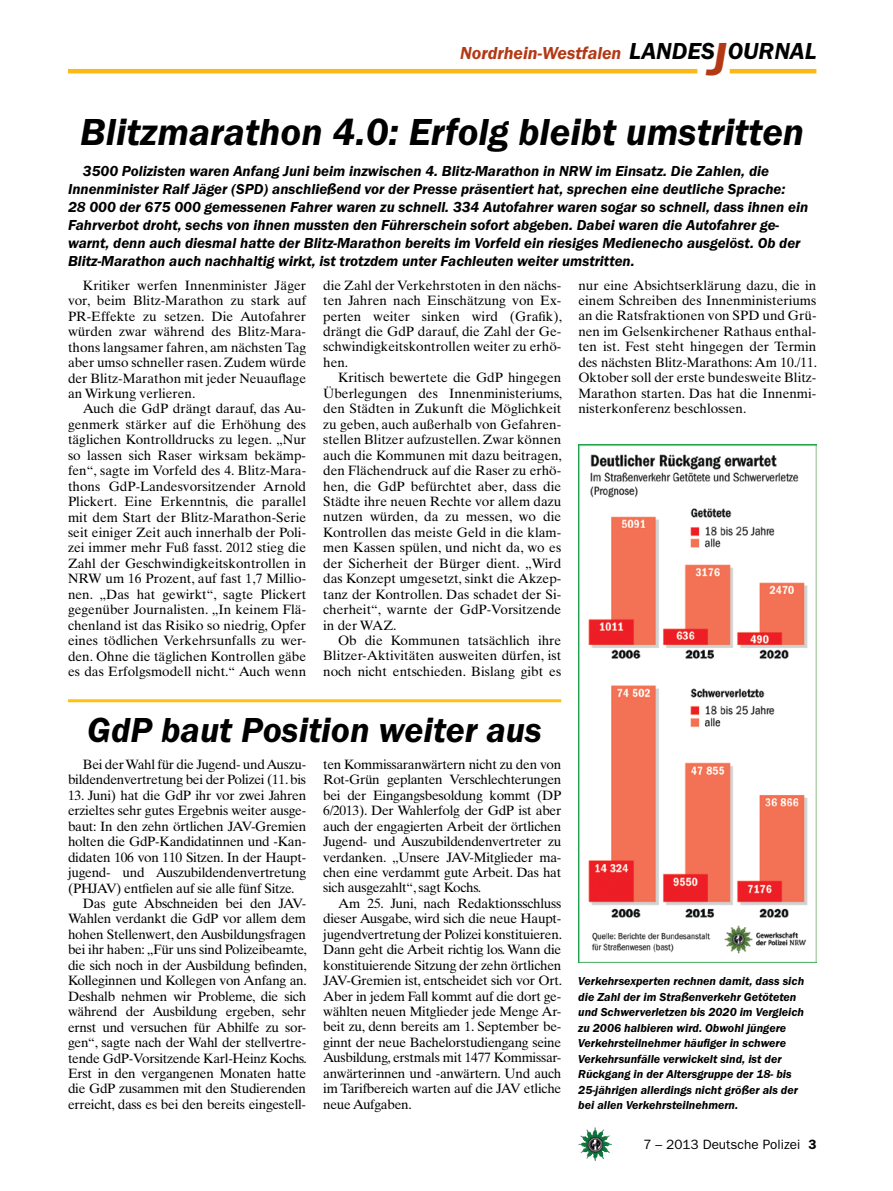
<style>
.page{position:relative;width:893px;height:1191px;background:#fff}
.page>*{position:absolute;margin:0;border:0;box-sizing:border-box;transform-origin:0 0}
.t1{font:italic 600 39px "Franklin Gothic Itc T";color:#000}
.t2{font:italic 600 36px "Franklin Gothic Itc T";color:#000}
.t3{font:italic 600 24px "Franklin Gothic Itc T";color:#000}
.t4{font:italic 600 18px "Franklin Gothic Itc T";color:#b33916}
.t5{font:italic 600 15px/18px "Franklin Gothic Itc T";color:#000}
.t6{font:13.5px/15.5px "Times Ten";letter-spacing:-.02em;color:#000;text-align:justify}
.t7{font:13.5px "Franklin Gothic";color:#000}
.t8{font:italic 600 12px/15.5px "Franklin Gothic Itc T";color:#000}
.s1{font-size:48px;color:#b33916}
.s2{font-weight:600}
</style>
<div class="page">
<img style="left:578px;top:1127px;width:17px;height:25px">
<hr style="left:730px;top:69px;width:86px;height:4px;background:#fdb913">
<hr style="left:68px;top:69px;width:629px;height:4px;background:#fdb913">
<img style="left:578px;top:444px;width:238px;height:519px">
<hr style="left:68px;top:699px;width:493px;height:3px;background:#ffc20e">
<h3 class="t4" style="left:460px;top:42px;width:163px">Nordrhein-Westfalen</h3>
<h3 class="t3" style="left:629px;top:37px;width:189px">LANDES<span class="s1">J</span>OURNAL</h3>
<h1 class="t1" style="left:80px;top:109px;width:725px">Blitzmarathon 4.0: Erfolg bleibt umstritten</h1>
<p class="t5" style="left:68px;top:162px;width:742px;text-indent:15px">3500 Polizisten waren Anfang Juni beim inzwischen 4. Blitz-Marathon in NRW im Einsatz. Die Zahlen, die Innenminister Ralf Jäger (SPD) anschließend vor der Presse präsentiert hat, sprechen eine deutliche Sprache:<br>28 000 der 675 000 gemessenen Fahrer waren zu schnell. 334 Autofahrer waren sogar so schnell, dass ihnen ein Fahrverbot droht, sechs von ihnen mussten den Führerschein sofort abgeben. Dabei waren die Autofahrer ge&shy;warnt, denn auch diesmal hatte der Blitz-Marathon bereits im Vorfeld ein riesiges Medienecho ausgelöst. Ob der Blitz-Marathon auch nachhaltig wirkt, ist trotzdem unter Fachleuten weiter umstritten.</p>
<p class="t6" style="left:68px;top:277px;width:240px;text-indent:15px">Kritiker werfen Innenminister Jäger vor, beim Blitz-Marathon zu stark auf PR-Effekte zu setzen. Die Autofahrer würden zwar während des Blitz-Mara&shy;thons langsamer fahren, am nächsten Tag aber umso schneller rasen. Zudem würde der Blitz-Marathon mit jeder Neuauflage an Wirkung verlieren.</p>
<p class="t6" style="left:68px;top:401px;width:240px;text-indent:15px">Auch die GdP drängt darauf, das Au&shy;genmerk stärker auf die Erhöhung des täglichen Kontrolldrucks zu legen. „Nur so lassen sich Raser wirksam bekämp&shy;fen“, sagte im Vorfeld des 4. Blitz-Mara&shy;thons GdP-Landesvorsitzender Arnold Plickert. Eine Erkenntnis, die parallel mit dem Start der Blitz-Marathon-Serie seit einiger Zeit auch innerhalb der Poli&shy;zei immer mehr Fuß fasst. 2012 stieg die Zahl der Geschwindigkeitskontrollen in NRW um 16 Prozent, auf fast 1,7 Millio&shy;nen. „Das hat gewirkt“, sagte Plickert gegenüber Journalisten. „In keinem Flä&shy;chenland ist das Risiko so niedrig, Opfer eines tödlichen Verkehrsunfalls zu wer&shy;den. Ohne die täglichen Kontrollen gäbe es das Erfolgsmodell nicht.“ Auch wenn</p>
<p class="t6" style="left:578px;top:277px;width:240px">nur eine Absichtserklärung dazu, die in einem Schreiben des Innenministeriums an die Ratsfraktionen von SPD und Grü&shy;nen im Gelsenkirchener Rathaus enthal&shy;ten ist. Fest steht hingegen der Termin des nächsten Blitz-Marathons: Am 10./11.<br>Oktober soll der erste bundesweite Blitz-Marathon starten. Das hat die Innenmi&shy;nisterkonferenz beschlossen.</p>
<p class="t6" style="left:323px;top:277px;width:240px">die Zahl der Verkehrstoten in den nächs&shy;ten Jahren nach Einschätzung von Ex&shy;perten weiter sinken wird (Grafik), drängt die GdP darauf, die Zahl der Ge&shy;schwindigkeitskontrollen weiter zu erhö&shy;hen.</p>
<p class="t6" style="left:323px;top:370px;width:240px;text-indent:15px">Kritisch bewertete die GdP hingegen Überlegungen des Innenministeriums, den Städten in Zukunft die Möglichkeit zu geben, auch außerhalb von Gefahren&shy;stellen Blitzer aufzustellen. Zwar können auch die Kommunen mit dazu beitragen, den Flächendruck auf die Raser zu erhö&shy;hen, die GdP befürchtet aber, dass die Städte ihre neuen Rechte vor allem dazu nutzen würden, da zu messen, wo die Kontrollen das meiste Geld in die klam&shy;men Kassen spülen, und nicht da, wo es der Sicherheit der Bürger dient. „Wird das Konzept umgesetzt, sinkt die Akzep&shy;tanz der Kontrollen. Das schadet der Si&shy;cherheit“, warnte der GdP-Vorsitzende in der WAZ.</p>
<p class="t6" style="left:323px;top:632px;width:240px;text-indent:15px">Ob die Kommunen tatsächlich ihre Blitzer-Aktivitäten ausweiten dürfen, ist noch nicht entschieden. Bislang gibt es</p>
<h2 class="t2" style="left:87px;top:709px;width:456px">GdP baut Position weiter aus</h2>
<p class="t6" style="left:68px;top:756px;width:240px;text-align:right">Bei der Wahl für die Jugend- und Auszu&shy;bildendenvertretung bei der Polizei (11. bis</p>
<p class="t6" style="left:68px;top:787px;width:240px">13. Juni) hat die GdP ihr vor zwei Jahren</p>
<p class="t6" style="left:68px;top:803px;width:240px">erzieltes sehr gutes Ergebnis weiter ausge-</p>
<p class="t6" style="left:68px;top:818px;width:240px">baut: In den zehn örtlichen JAV-Gremien</p>
<p class="t6" style="left:68px;top:833px;width:240px">holten die GdP-Kandidatinnen und -Kan-</p>
<p class="t6" style="left:68px;top:849px;width:240px">didaten 106 von 110 Sitzen. In der Haupt-</p>
<p class="t6" style="left:68px;top:864px;width:240px">jugend- und Auszubildendenvertretung</p>
<p class="t6" style="left:68px;top:880px;width:228px">(PHJAV) entfielen auf sie alle fünf Sitze.</p>
<p class="t6" style="left:83px;top:895px;width:225px">Das gute Abschneiden bei den JAV-</p>
<p class="t6" style="left:68px;top:911px;width:240px">Wahlen verdankt die GdP vor allem dem</p>
<p class="t6" style="left:68px;top:926px;width:240px">hohen Stellenwert, den Ausbildungsfragen</p>
<p class="t6" style="left:68px;top:942px;width:240px">bei ihr haben: „Für uns sind Polizeibeamte,</p>
<p class="t6" style="left:68px;top:957px;width:240px">die sich noch in der Ausbildung befinden,</p>
<p class="t6" style="left:68px;top:972px;width:240px">Kolleginnen und Kollegen von Anfang an.</p>
<p class="t6" style="left:68px;top:988px;width:240px">Deshalb nehmen wir Probleme, die sich</p>
<p class="t6" style="left:68px;top:1003px;width:240px">während der Ausbildung ergeben, sehr</p>
<p class="t6" style="left:68px;top:1019px;width:240px">ernst und versuchen für Abhilfe zu sor-</p>
<p class="t6" style="left:68px;top:1034px;width:240px">gen“, sagte nach der Wahl der stellvertre-</p>
<p class="t6" style="left:68px;top:1050px;width:240px">tende GdP-Vorsitzende Karl-Heinz Kochs.</p>
<p class="t6" style="left:68px;top:1065px;width:240px">Erst in den vergangenen Monaten hatte</p>
<p class="t6" style="left:68px;top:1081px;width:240px">die GdP zusammen mit den Studierenden</p>
<p class="t6" style="left:68px;top:1096px;width:240px">erreicht, dass es bei den bereits eingestell-</p>
<p class="t6" style="left:323px;top:756px;width:240px">ten Kommissaranwärtern nicht zu den von Rot-Grün geplanten Verschlechterungen bei der Eingangsbesoldung kommt (DP 6/2013). Der Wahlerfolg der GdP ist aber auch der engagierten Arbeit der örtlichen Jugend- und Auszubildendenvertreter zu verdanken. „Unsere JAV-Mitglieder ma&shy;chen eine verdammt gute Arbeit. Das hat sich ausgezahlt“, sagt Kochs.</p>
<p class="t6" style="left:323px;top:895px;width:240px;text-indent:15px">Am 25. Juni, nach Redaktionsschluss dieser Ausgabe, wird sich die neue Haupt&shy;jugendvertretung der Polizei konstituieren.<br>Dann geht die Arbeit richtig los. Wann die konstituierende Sitzung der zehn örtlichen JAV-Gremien ist, entscheidet sich vor Ort.<br>Aber in jedem Fall kommt auf die dort ge&shy;wählten neuen Mitglieder jede Menge Ar&shy;beit zu, denn bereits am 1. September be&shy;ginnt der neue Bachelorstudiengang seine Ausbildung, erstmals mit 1477 Kommissar&shy;anwärterinnen und -anwärtern. Und auch im Tarifbereich warten auf die JAV etliche neue Aufgaben.</p>
<p class="t8" style="left:578px;top:973px;width:227px">Verkehrsexperten rechnen damit, dass sich die Zahl der im Straßenverkehr Getöteten und Schwerverletzen bis 2020 im Vergleich zu 2006 halbieren wird. Obwohl jüngere Verkehrsteilnehmer häufiger in schwere Verkehrsunfälle verwickelt sind, ist der Rückgang in der Altersgruppe der 18- bis 25-jährigen allerdings nicht größer als der bei allen Verkehrsteilnehmern.</p>
<p class="t7" style="left:643px;top:1136px;width:175px">7 – 2013 Deutsche Polizei <span class="s2">3</span></p>
</div>
